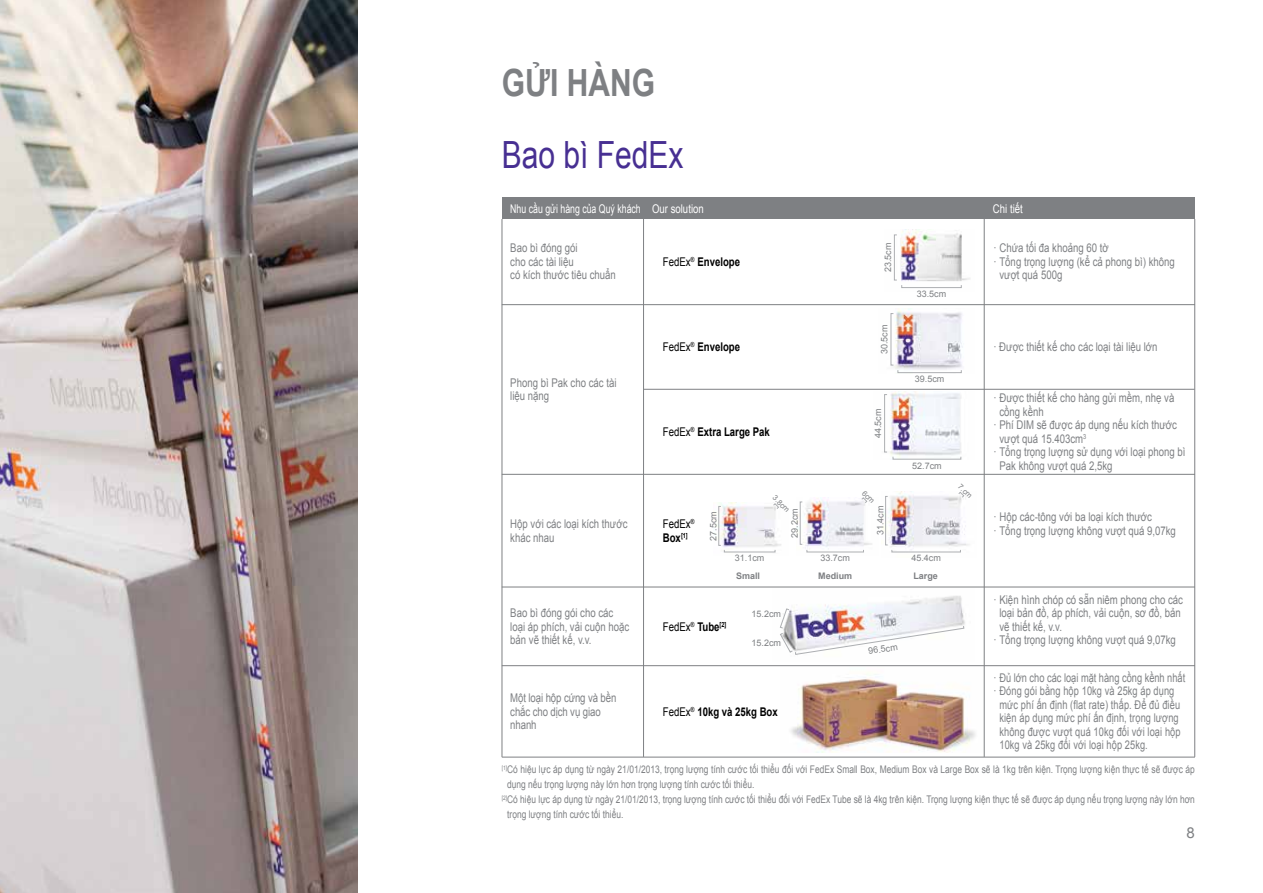
<style>
.page{position:relative;width:1263px;height:893px;background:#fff}
.page>*{position:absolute;margin:0;border:0;box-sizing:border-box;transform-origin:0 0}
.t1{font:37.5px "Arial";color:#472f92;scale:.8 1}
.t2{font:700 37.5px "Arial";color:#7e8083;scale:.8 1}
.t3{font:15px "Arial";color:#7e8083}
.t4{font:12px/13.5px "Arial";color:#7e8083;scale:.8 1}
.t5{font:12px "Arial";color:#7e8083;scale:.77 1}
.t6{font:700 12px "Arial";color:#000;scale:.8 1}
.t7{font:12px "Arial";color:#fff;scale:.73 1}
.t8{font:12px/13.5px "Arial";color:#000;scale:.8 1}
.t9{font:12px "Arial";color:#fff;scale:.8 1}
.t10{font:10.5px "Arial";color:#7e8083;scale:.8 1}
.t11{font:9px "Arial";color:#7e8083}
.t12{font:700 9px "Arial";color:#7e8083}
.t13{font:7.5px "Arial";color:#7e8083}
.s1{font-weight:400}
.s2{font-weight:700}
</style>
<div class="page">
<img style="left:791px;top:674px;width:185px;height:79px">
<img style="left:825px;top:596px;width:140px;height:33px">
<svg style="left:780px;top:608px;width:184px;height:47px"></svg>
<hr style="left:643px;top:219px;width:1px;height:538px;background:#7e8083">
<img style="left:0;top:0;width:357px;height:893px">
<div style="left:502px;top:198px;width:141px;height:21px;background:#7e8083"></div>
<div style="left:643px;top:198px;width:341px;height:21px;background:#7e8083"></div>
<div style="left:984px;top:198px;width:211px;height:21px;background:#7e8083"></div>
<hr style="left:502px;top:304px;width:693px;height:1px;background:#7e8083">
<hr style="left:644px;top:389px;width:550px;height:1px;background:#7e8083">
<hr style="left:502px;top:474px;width:693px;height:1px;background:#7e8083">
<hr style="left:502px;top:587px;width:693px;height:1px;background:#7e8083">
<hr style="left:502px;top:665px;width:693px;height:1px;background:#7e8083">
<hr style="left:502px;top:757px;width:693px;height:1px;background:#7e8083">
<img style="left:893px;top:229px;width:77px;height:59px">
<div style="left:894px;top:235px;width:3px;height:45px;border:1px solid #adafb2"></div>
<div style="left:901px;top:285px;width:60px;height:3px;border:1px solid #adafb2"></div>
<img style="left:890px;top:308px;width:73px;height:65px">
<div style="left:891px;top:313px;width:3px;height:52px;border:1px solid #adafb2"></div>
<div style="left:898px;top:370px;width:63px;height:3px;border:1px solid #adafb2"></div>
<img style="left:884px;top:391px;width:78px;height:68px">
<div style="left:884px;top:394px;width:3px;height:58px;border:1px solid #adafb2"></div>
<div style="left:893px;top:456px;width:68px;height:3px;border:1px solid #adafb2"></div>
<img style="left:714px;top:502px;width:67px;height:51px">
<div style="left:718px;top:506px;width:3px;height:40px;border:1px solid #adafb2"></div>
<svg style="left:773px;top:503px;width:6px;height:6px"></svg>
<div style="left:724px;top:550px;width:51px;height:2px;border:1px solid #adafb2"></div>
<img style="left:796px;top:497px;width:76px;height:56px">
<div style="left:800px;top:502px;width:2px;height:42px;border:1px solid #adafb2"></div>
<div style="left:807px;top:550px;width:57px;height:2px;border:1px solid #adafb2"></div>
<img style="left:882px;top:491px;width:87px;height:62px">
<div style="left:885px;top:496px;width:3px;height:49px;border:1px solid #adafb2"></div>
<div style="left:892px;top:550px;width:69px;height:2px;border:1px solid #adafb2"></div>
<svg style="left:958px;top:492px;width:6px;height:6px"></svg>
<hr style="left:502px;top:219px;width:1px;height:538px;background:#7e8083">
<hr style="left:984px;top:219px;width:1px;height:538px;background:#7e8083">
<hr style="left:1194px;top:219px;width:1px;height:538px;background:#7e8083">
<svg style="left:861px;top:497px;width:11px;height:6px"></svg>
<h1 class="t2" style="left:502px;top:58px;width:193px">GỬIHÀNG</h1>
<h1 class="t1" style="left:502px;top:131px;width:229px">Bao bì FedEx</h1>
<p class="t7" style="left:510px;top:201px;width:267px">Nhu cầu gửi hàng của Quý khách Our solution</p>
<p class="t4" style="left:510px;top:242px;width:133px">Bao bì đóng gói<br>cho các tài liệu<br>có kích thước tiêu chuẩn</p>
<p class="t6" style="left:663px;top:254px;width:98px"><span class="s1">FedEx</span><sup>®</sup> Envelope</p>
<p class="t4" style="left:510px;top:376px;width:134px">Phong bì Pak cho các tài liệu nặng</p>
<p class="t4" style="left:510px;top:517px;width:148px">Hộp với các loại kích thước khác nhau</p>
<p class="t6" style="left:663px;top:339px;width:98px"><span class="s1">FedEx</span><sup>®</sup> Envelope</p>
<p class="t6" style="left:663px;top:424px;width:135px"><span class="s1">FedEx</span><sup>®</sup> Extra Large Pak</p>
<p class="t8" style="left:663px;top:517px;width:41px">FedEx<sup>®<br></sup><span class="s2">Box</span><sup>[1]</sup></p>
<p class="t11" style="left:707px;top:541px;width:31px;rotate:-90deg">27.5cm</p>
<p class="t11" style="left:735px;top:551px;width:31px">31.1cm</p>
<p class="t13" style="left:777px;top:493px;width:22px;rotate:45deg">3.8cm</p>
<p class="t11" style="left:789px;top:538px;width:31px;rotate:-90deg">29.2cm</p>
<p class="t11" style="left:820px;top:551px;width:31px">33.7cm</p>
<p class="t11" style="left:882px;top:272px;width:31px;rotate:-90deg">23.5cm</p>
<p class="t11" style="left:878px;top:354px;width:31px;rotate:-90deg">30.5cm</p>
<p class="t11" style="left:872px;top:438px;width:31px;rotate:-90deg">44.5cm</p>
<p class="t11" style="left:874px;top:535px;width:31px;rotate:-90deg">31.4cm</p>
<p class="t11" style="left:917px;top:288px;width:31px">33.5cm</p>
<p class="t11" style="left:915px;top:373px;width:31px">39.5cm</p>
<p class="t11" style="left:912px;top:459px;width:31px">52.7cm</p>
<p class="t11" style="left:911px;top:551px;width:31px">45.4cm</p>
<p class="t4" style="left:510px;top:606px;width:150px">Bao bì đóng gói cho các loại áp phích, vải cuộn hoặc bản vẽ thiết kế, v.v.</p>
<p class="t12" style="left:736px;top:570px;width:26px">Small</p>
<p class="t12" style="left:818px;top:570px;width:36px">Medium</p>
<p class="t12" style="left:913px;top:570px;width:26px">Large</p>
<p class="t8" style="left:663px;top:620px;width:81px">FedEx<sup>®</sup> <span class="s2">Tube</span><sup>[2]</sup></p>
<p class="t11" style="left:751px;top:608px;width:31px">15.2cm</p>
<p class="t11" style="left:751px;top:637px;width:31px">15.2cm</p>
<p class="t11" style="left:867px;top:645px;width:31px;rotate:-9deg">96.5cm</p>
<p class="t13" style="left:963px;top:482px;width:18px;rotate:45deg">7.cm</p>
<p class="t4" style="left:510px;top:691px;width:134px">Một loại hộp cứng và bền chắc cho dịch vụ giao nhanh</p>
<p class="t6" style="left:663px;top:703px;width:145px"><span class="s1">FedEx</span><sup>®</sup> 10kg và 25kg Box</p>
<p class="t9" style="left:993px;top:201px;width:39px">Chi tiết</p>
<p class="t4" style="left:993px;top:242px;width:146px">· Chứa tối đa khoảng 60 tờ</p>
<p class="t4" style="left:993px;top:255px;width:228px">· Tổng trọng lượng (kể cả phong bì) không</p>
<p class="t4" style="left:999px;top:269px;width:80px">vượt quá 500g</p>
<p class="t4" style="left:993px;top:340px;width:207px">· Được thiết kế cho các loại tài liệu lớn</p>
<p class="t4" style="left:993px;top:392px;width:228px">· Được thiết kế cho hàng gửi mềm, nhẹ và</p>
<p class="t4" style="left:999px;top:405px;width:57px">cồng kềnh</p>
<p class="t4" style="left:993px;top:419px;width:231px">· Phí DIM sẽ được áp dụng nếu kích thước</p>
<p class="t4" style="left:999px;top:432px;width:110px">vượt quá 15.403cm<sup>3</sup></p>
<p class="t4" style="left:993px;top:446px;width:242px">· Tổng trọng lượng sử dụng với loại phong bì</p>
<p class="t4" style="left:999px;top:459px;width:143px">Pak không vượt quá 2,5kg</p>
<p class="t4" style="left:993px;top:510px;width:230px">· Hộp các-tông với ba loại kích thước<br>· Tổng trọng lượng không vượt quá 9,07kg</p>
<p class="t4" style="left:993px;top:593px;width:238px">· Kiện hình chóp có sẵn niêm phong cho các</p>
<p class="t4" style="left:999px;top:606px;width:228px">loại bản đồ, áp phích, vải cuộn, sơ đồ, bản</p>
<p class="t4" style="left:999px;top:620px;width:80px">vẽ thiết kế, v.v.</p>
<p class="t4" style="left:993px;top:633px;width:230px">· Tổng trọng lượng không vượt quá 9,07kg</p>
<p class="t5" style="left:993px;top:670px;width:251px">· Đủ lớn cho các loại mặt hàng cồng kềnh nhất</p>
<p class="t5" style="left:993px;top:683px;width:237px">· Đóng gói bằng hộp 10kg và 25kg áp dụng</p>
<p class="t5" style="left:999px;top:697px;width:236px">mức phí ấn định (flat rate) thấp. Để đủ điều</p>
<p class="t5" style="left:999px;top:710px;width:234px">kiện áp dụng mức phí ấn định, trọng lượng</p>
<p class="t5" style="left:999px;top:724px;width:237px">không được vượt quá 10kg đối với loại hộp</p>
<p class="t5" style="left:999px;top:737px;width:194px">10kg và 25kg đối với loại hộp 25kg.</p>
<p class="t10" style="left:502px;top:763px;width:868px"><sup>[1]</sup>Có hiệu lực áp dụng từ ngày 21/01/2013, trọng lượng tính cước tối thiểu đối với FedEx Small Box, Medium Box và Large Box sẽ là 1kg trên kiện. Trọng lượng kiện thực tế sẽ được áp</p>
<p class="t10" style="left:507px;top:778px;width:310px">dụng nếu trọng lượng này lớn hơn trọng lượng tính cước tối thiểu.</p>
<p class="t10" style="left:502px;top:793px;width:868px"><sup>[2]</sup>Có hiệu lực áp dụng từ ngày 21/01/2013, trọng lượng tính cước tối thiểu đối với FedEx Tube sẽ là 4kg trên kiện. Trọng lượng kiện thực tế sẽ được áp dụng nếu trọng lượng này lớn hơn</p>
<p class="t10" style="left:507px;top:808px;width:147px">trọng lượng tính cước tối thiểu.</p>
<p class="t3" style="left:1186px;top:823px;width:10px">8</p>
</div>
